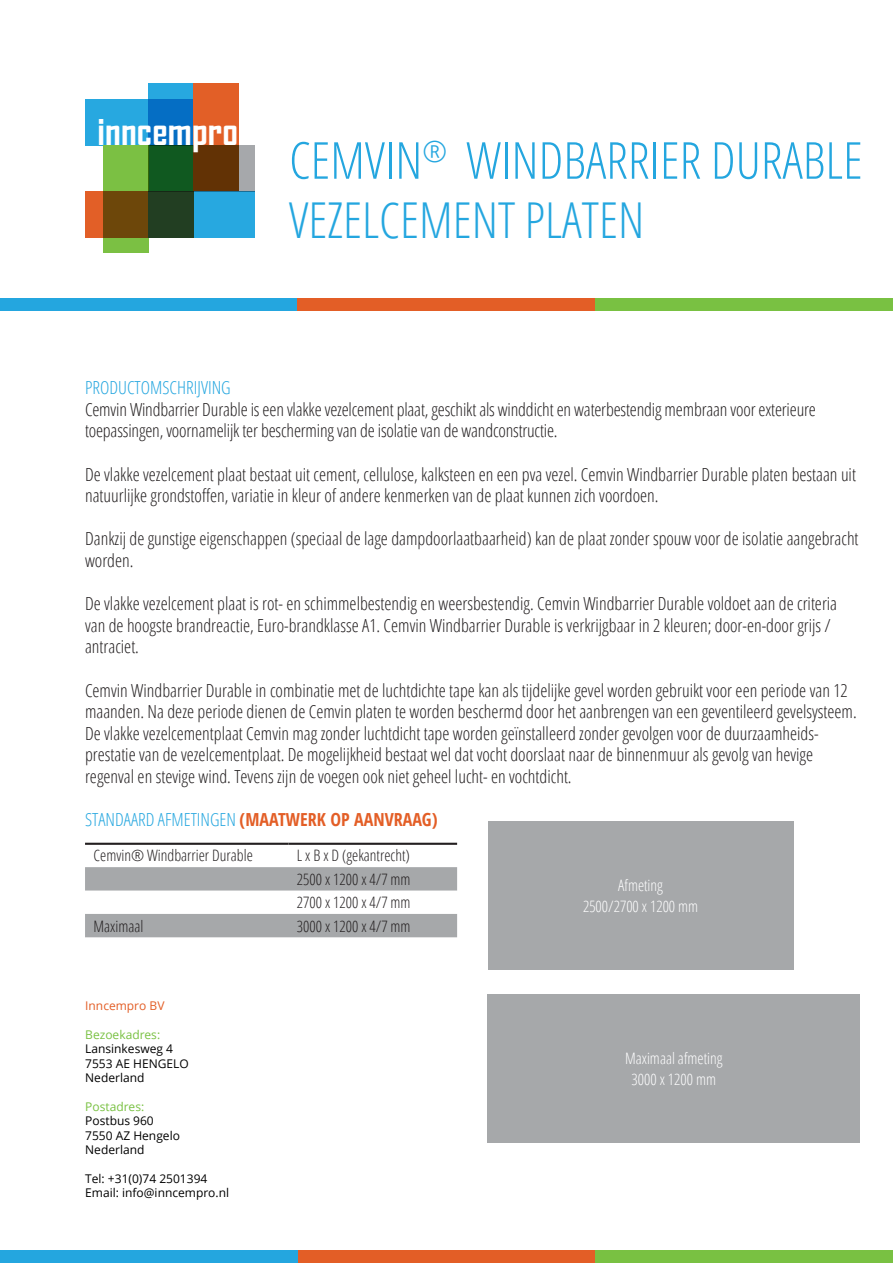
<style>
.page{position:relative;width:893px;height:1263px;background:#fff}
.page>*{position:absolute;margin:0;border:0;box-sizing:border-box;transform-origin:0 0}
.t1{font:300 condensed 51px "Open Sans";color:#24a6df}
.t2{font:300 condensed 49.5px "Open Sans";color:#24a6df}
.t3{font:700 38.7px "Agency FB";letter-spacing:.005em;color:#fff}
.t4{font:300 condensed 18px/21.6px "Open Sans";color:#231f20}
.t5{font:700 condensed 18px "Open Sans";color:#e35e26}
.t6{font:300 condensed 18px "Open Sans";color:#24a6df}
.t7{font:300 condensed 15.75px "Open Sans";color:#231f20}
.t8{font:300 condensed 15.75px "Open Sans";color:#fff}
.t9{font:12px "Open Sans";color:#000}
.t10{font:12px "Open Sans";color:#79c142}
.t11{font:12px "Open Sans";color:#e35e26}
.s1{font-weight:300;color:#24a6df}
</style>
<div class="page">
<div style="left:85px;top:99px;width:109px;height:46px;background:#27a8e0"></div>
<svg style="left:149px;top:83px;width:45px;height:62px;fill:#056ec4"></svg>
<div style="left:194px;top:83px;width:45px;height:108px;background:#e25f27"></div>
<div style="left:103px;top:145px;width:46px;height:108px;background:#7bc043"></div>
<div style="left:149px;top:191px;width:106px;height:46px;background:#27a8e0"></div>
<svg style="left:149px;top:145px;width:106px;height:46px"></svg>
<svg style="left:85px;top:191px;width:109px;height:46px"></svg>
<div style="left:0;top:1250px;width:298px;height:13px;background:#24a6df"></div>
<div style="left:298px;top:1250px;width:297px;height:13px;background:#e35e26"></div>
<div style="left:595px;top:1250px;width:298px;height:13px;background:#79c142"></div>
<div style="left:0;top:298px;width:298px;height:12px;background:#24a6df"></div>
<div style="left:298px;top:298px;width:297px;height:12px;background:#e35e26"></div>
<div style="left:595px;top:298px;width:298px;height:12px;background:#79c142"></div>
<svg style="left:85px;top:867px;width:372px;height:70px"></svg>
<hr style="left:85px;top:843px;width:203px;height:2px;background:#231f20">
<hr style="left:288px;top:843px;width:169px;height:2px;background:#231f20">
<div style="left:488px;top:821px;width:305px;height:149px;background:#a6a8aa"></div>
<div style="left:488px;top:994px;width:372px;height:149px;background:#a6a8aa"></div>
<p class="t3" style="left:98px;top:107px;width:142px">inncempro</p>
<p class="t1" style="left:289px;top:126px;width:575px">CEMVIN<sup>®</sup> WINDBARRIER DURABLE</p>
<p class="t2" style="left:289px;top:187px;width:357px">VEZELCEMENT PLATEN</p>
<p class="t6" style="left:85px;top:375px;width:147px">PRODUCTOMSCHRIJVING</p>
<p class="t4" style="left:85px;top:398px;width:732px">Cemvin Windbarrier Durable is een vlakke vezelcement plaat, geschikt als winddicht en waterbestendig membraan voor exterieure</p>
<p class="t4" style="left:85px;top:419px;width:474px">toepassingen, voornamelijk ter bescherming van de isolatie van de wandconstructie.</p>
<p class="t4" style="left:85px;top:463px;width:772px">De vlakke vezelcement plaat bestaat uit cement, cellulose, kalksteen en een pva vezel. Cemvin Windbarrier Durable platen bestaan uit natuurlijke grondstoffen, variatie in kleur of andere kenmerken van de plaat kunnen zich voordoen.</p>
<p class="t4" style="left:85px;top:527px;width:775px">Dankzij de gunstige eigenschappen (speciaal de lage dampdoorlaatbaarheid) kan de plaat zonder spouw voor de isolatie aangebracht worden.</p>
<p class="t4" style="left:85px;top:592px;width:754px">De vlakke vezelcement plaat is rot- en schimmelbestendig en weersbestendig. Cemvin Windbarrier Durable voldoet aan de criteria van de hoogste brandreactie, Euro-brandklasse A1. Cemvin Windbarrier Durable is verkrijgbaar in 2 kleuren; door-en-door grijs / antraciet.</p>
<p class="t4" style="left:85px;top:679px;width:773px">Cemvin Windbarrier Durable in combinatie met de luchtdichte tape kan als tijdelijke gevel worden gebruikt voor een periode van 12 maanden. Na deze periode dienen de Cemvin platen te worden beschermd door het aanbrengen van een geventileerd gevelsysteem.</p>
<p class="t4" style="left:85px;top:722px;width:735px">De vlakke vezelcementplaat Cemvin mag zonder luchtdicht tape worden geïnstalleerd zonder gevolgen voor de duurzaamheids-</p>
<p class="t4" style="left:85px;top:743px;width:730px">prestatie van de vezelcementplaat. De mogelijkheid bestaat wel dat vocht doorslaat naar de binnenmuur als gevolg van hevige</p>
<p class="t4" style="left:85px;top:765px;width:488px">regenval en stevige wind. Tevens zijn de voegen ook niet geheel lucht- en vochtdicht.</p>
<p class="t5" style="left:85px;top:807px;width:354px"><span class="s1">STANDAARD AFMETINGEN</span> (MAATWERK OP AANVRAAG)</p>
<p class="t7" style="left:94px;top:845px;width:161px">Cemvin® Windbarrier Durable</p>
<p class="t7" style="left:297px;top:845px;width:115px">L x B x D (gekantrecht)</p>
<p class="t7" style="left:297px;top:868px;width:115px">2500 x 1200 x 4/7 mm</p>
<p class="t7" style="left:297px;top:892px;width:115px">2700 x 1200 x 4/7 mm</p>
<p class="t7" style="left:94px;top:915px;width:51px">Maximaal</p>
<p class="t7" style="left:297px;top:915px;width:115px">3000 x 1200 x 4/7 mm</p>
<p class="t8" style="left:618px;top:875px;width:46px">Afmeting</p>
<p class="t8" style="left:583px;top:896px;width:117px">2500/2700 x 1200 mm</p>
<p class="t11" style="left:85px;top:997px;width:81px">Inncempro BV</p>
<p class="t10" style="left:85px;top:1026px;width:76px">Bezoekadres:</p>
<p class="t9" style="left:85px;top:1041px;width:89px">Lansinkesweg 4</p>
<p class="t9" style="left:85px;top:1055px;width:105px">7553 AE HENGELO</p>
<p class="t9" style="left:85px;top:1069px;width:61px">Nederland</p>
<p class="t10" style="left:85px;top:1098px;width:61px">Postadres:</p>
<p class="t9" style="left:85px;top:1113px;width:70px">Postbus 960</p>
<p class="t9" style="left:85px;top:1127px;width:96px">7550 AZ Hengelo</p>
<p class="t9" style="left:85px;top:1141px;width:61px">Nederland</p>
<p class="t9" style="left:85px;top:1170px;width:124px">Tel: +31(0)74 2501394</p>
<p class="t9" style="left:85px;top:1185px;width:145px">Email: info@inncempro.nl</p>
<p class="t8" style="left:625px;top:1047px;width:99px">Maximaal afmeting</p>
<p class="t8" style="left:631px;top:1068px;width:86px">3000 x 1200 mm</p>
</div>
